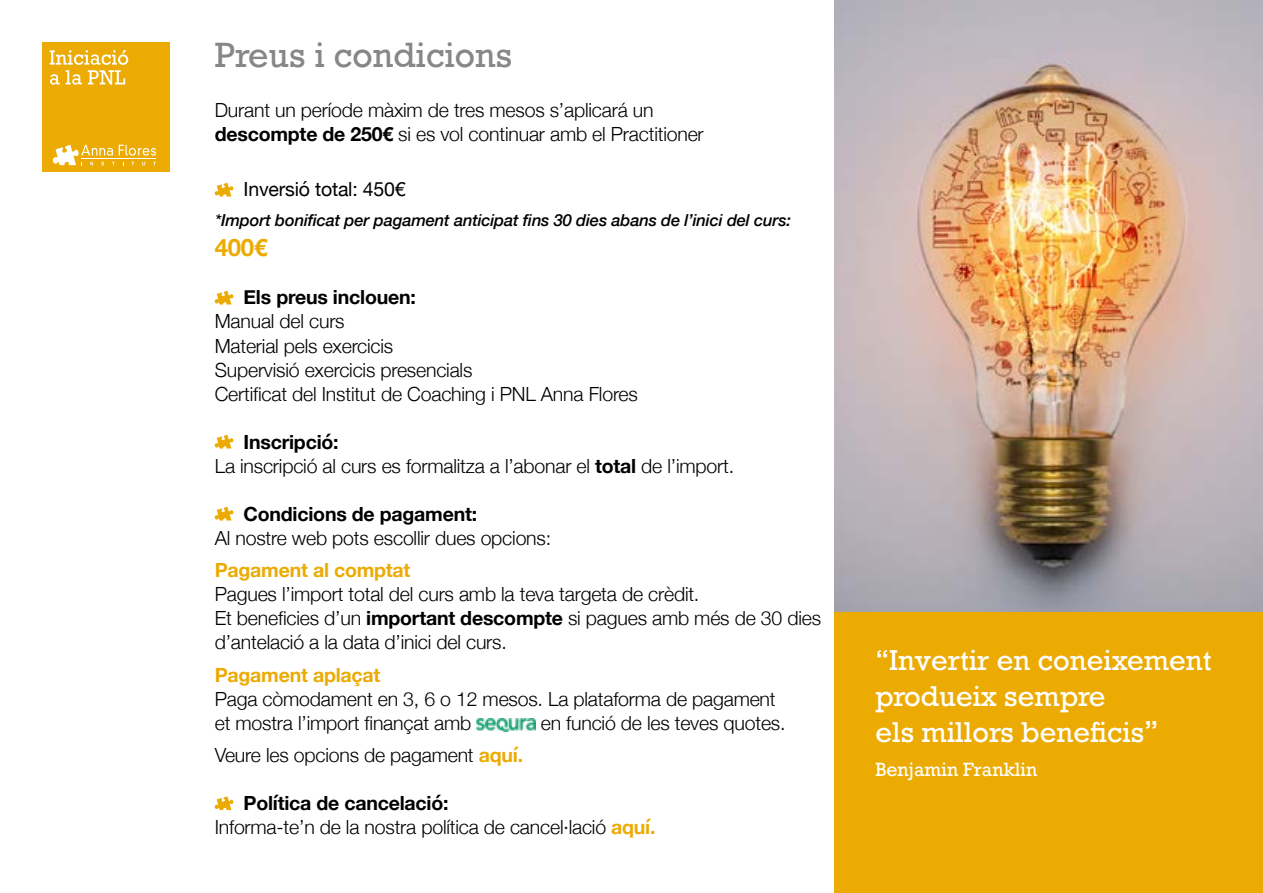
<style>
.page{position:relative;width:1263px;height:893px;background:#fff}
.page>*{position:absolute;margin:0;border:0;box-sizing:border-box;transform-origin:0 0}
.t1{font:33px "Rockwell";color:#878787}
.t2{font:27px/36px "Rockwell";color:#fff}
.t3{font:700 24px "Helvetica Neue";color:#ecab03}
.t4{font:300 19.5px/24px "Helvetica Neue";letter-spacing:-.01em;color:#000}
.t5{font:700 19.5px "Helvetica Neue";letter-spacing:-.01em;color:#000}
.t6{font:700 19.5px "Helvetica Neue";letter-spacing:-.01em;color:#ecab03}
.t7{font:19.5px "Helvetica Neue";letter-spacing:-.01em;color:#000}
.t8{font:18px "Rockwell";color:#fff}
.t9{font:italic 500 16.5px "Helvetica Neue";letter-spacing:-.01em;color:#000}
.s1{font-weight:700}
.s2{font-weight:700;color:#ecab03}
.s3{font-size:28.5px}
</style>
<div class="page">
<svg style="left:214px;top:183px;width:20px;height:13px"></svg>
<svg style="left:214px;top:291px;width:20px;height:13px"></svg>
<svg style="left:214px;top:435px;width:20px;height:13px"></svg>
<svg style="left:214px;top:507px;width:20px;height:13px"></svg>
<img style="left:476px;top:719px;width:60px;height:12px">
<svg style="left:214px;top:796px;width:20px;height:14px"></svg>
<img style="left:834px;top:0;width:429px;height:612px">
<div style="left:834px;top:612px;width:429px;height:281px;background:#ecab03"></div>
<div style="left:43px;top:43px;width:127px;height:129px;background:#ecab03"></div>
<svg style="left:50px;top:50px;width:78px;height:35px"></svg>
<svg style="left:52px;top:145px;width:104px;height:20px"></svg>
<hr style="left:81px;top:158px;width:75px;height:1px;background:#fff">
<h1 class="t1" style="left:215px;top:35px;width:299px">Preus i condicions</h1>
<p class="t4" style="left:215px;top:97px;width:490px">Durant un període màxim de tres mesos s’aplicará un <span class="s1">descompte de 250€</span> si es vol continuar amb el Practitioner</p>
<p class="t7" style="left:244px;top:175px;width:164px">Inversió total: 450€</p>
<p class="t9" style="left:215px;top:206px;width:578px">*Import bonificat per pagament anticipat fins 30 dies abans de l’inici del curs:</p>
<p class="t3" style="left:215px;top:229px;width:54px">400€</p>
<p class="t5" style="left:244px;top:282px;width:174px">Els preus inclouen:</p>
<p class="t4" style="left:215px;top:308px;width:425px">Manual del curs<br>Material pels exercicis<br>Supervisió exercicis presencials<br>Certificat del Institut de Coaching i PNL Anna Flores</p>
<p class="t4" style="left:215px;top:428px;width:521px;text-indent:29px"><span class="s1">Inscripció:<br></span>La inscripció al curs es formalitza a l’abonar el <span class="s1">total</span> de l’import.</p>
<p class="t5" style="left:244px;top:498px;width:235px">Condicions de pagament:</p>
<p class="t4" style="left:215px;top:524px;width:338px">Al nostre web pots escollir dues opcions:</p>
<p class="t6" style="left:215px;top:555px;width:197px">Pagament al comptat</p>
<p class="t4" style="left:215px;top:581px;width:608px">Pagues l’import total del curs amb la teva targeta de crèdit.<br>Et beneficies d’un <span class="s1">important descompte</span> si pagues amb més de 30 dies d’antelació a la data d’inici del curs.</p>
<p class="t6" style="left:215px;top:659px;width:167px">Pagament aplaçat</p>
<p class="t4" style="left:215px;top:685px;width:562px">Paga còmodament en 3, 6 o 12 mesos. La plataforma de pagament et mostra l’import finançat amb</p>
<p class="t4" style="left:541px;top:709px;width:246px">en funció de les teves quotes.</p>
<p class="t4" style="left:215px;top:742px;width:310px">Veure les opcions de pagament <span class="s2">aquí.</span></p>
<p class="t4" style="left:215px;top:790px;width:442px;text-indent:29px"><span class="s1">Política de cancelació:<br></span>Informa-te’n de la nostra política de cancel·lació <span class="s2">aquí.</span></p>
<h2 class="t2" style="left:875px;top:643px;width:338px">“Invertir en coneixement produeix sempre<br>els millors beneficis<span class="s3">”</span></h2>
<p class="t8" style="left:875px;top:759px;width:164px">Benjamin Franklin</p>
</div>
